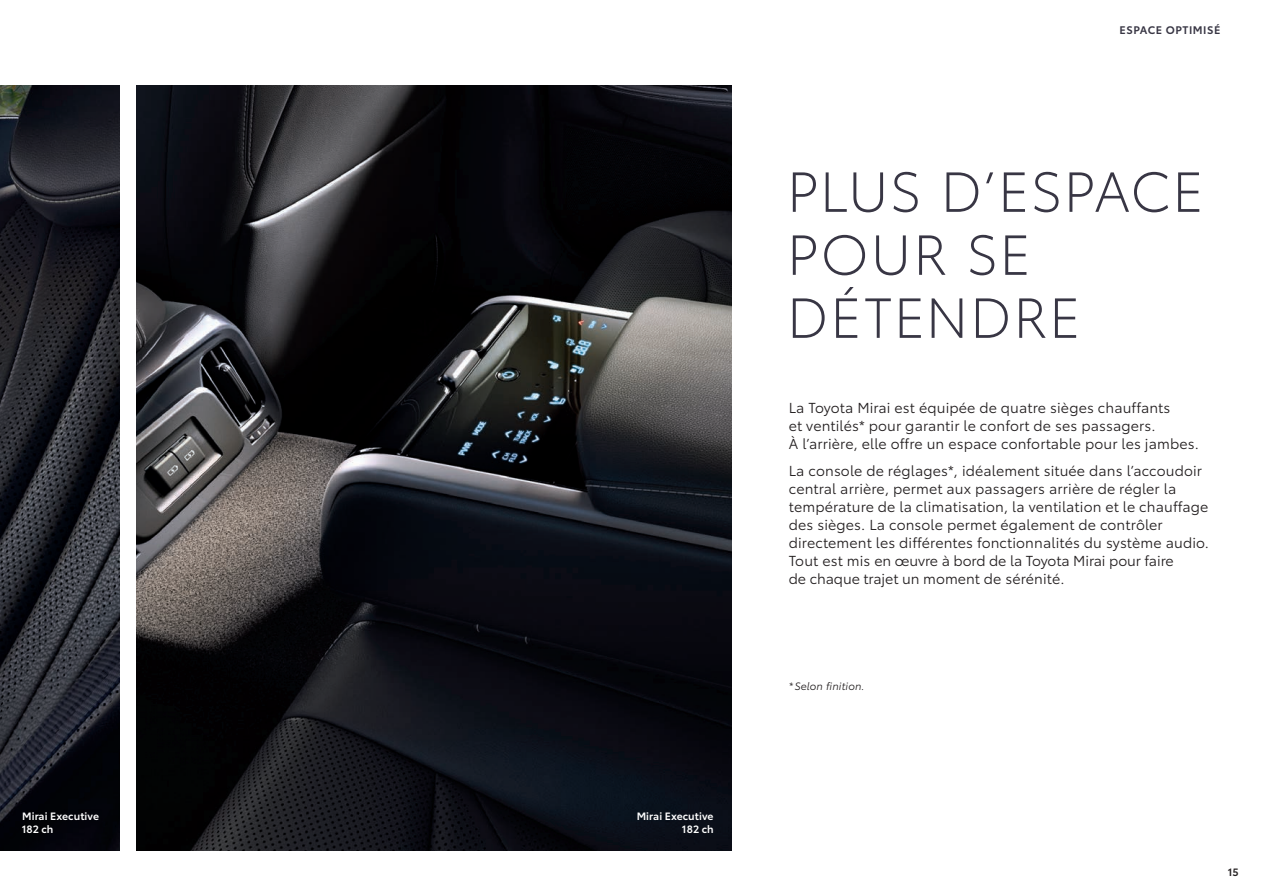
<style>
.page{position:relative;width:1263px;height:893px;background:#fff}
.page>*{position:absolute;margin:0;border:0;box-sizing:border-box;transform-origin:0 0}
.B_HEADLINE_RL{font:300 55.5px/63px "Toyota Type";letter-spacing:.015em;color:#383644}
.C_SUBHEAD{font:14.25px/18px "Toyota Type";letter-spacing:.01em;color:#231f20}
.E_RUNNING_HEAD_BLACK{font:600 10.8px "Toyota Type";letter-spacing:.05em;color:#383644}
.H_FOOTNOTE_single_7pt_Black{font:600 10.5px "Toyota Type";letter-spacing:.01em;color:#fff}
.C_SUBHEAD-2{font:italic 10.5px "Toyota Type";letter-spacing:.01em;color:#231f20}
.t1{font:600 10.5px "Toyota Type";color:#231f20}
</style>
<div class="page">
<img style="left:0;top:85px;width:119px;height:765px">
<img style="left:136px;top:85px;width:595px;height:765px">
<p class="H_FOOTNOTE_single_7pt_Black" style="left:22px;top:808px;width:78px">Mirai Executive</p>
<p class="H_FOOTNOTE_single_7pt_Black" style="left:22px;top:822px;width:33px">182 ch</p>
<p class="H_FOOTNOTE_single_7pt_Black" style="left:637px;top:808px;width:78px">Mirai Executive</p>
<p class="H_FOOTNOTE_single_7pt_Black" style="left:682px;top:822px;width:33px">182 ch</p>
<p class="E_RUNNING_HEAD_BLACK" style="left:1119px;top:22px;width:102px">ESPACE OPTIMISÉ</p>
<p class="B_HEADLINE_RL" style="left:787px;top:157px;width:419px">PLUS D’ESPACE<br>POUR SE<br>DÉTENDRE</p>
<p class="C_SUBHEAD" style="left:789px;top:398px;width:412px">La Toyota Mirai est équipée de quatre sièges chauffants<br>et ventilés* pour garantir le confort de ses passagers.<br>À l’arrière, elle offre un espace confortable pour les jambes.</p>
<p class="C_SUBHEAD" style="left:789px;top:461px;width:422px">La console de réglages*, idéalement située dans l’accoudoir central arrière, permet aux passagers arrière de régler la température de la climatisation, la ventilation et le chauffage des sièges. La console permet également de contrôler directement les différentes fonctionnalités du système audio.<br>Tout est mis en œuvre à bord de la Toyota Mirai pour faire<br>de chaque trajet un moment de sérénité.</p>
<p class="C_SUBHEAD-2" style="left:789px;top:678px;width:77px">* Selon finition.</p>
<p class="t1" style="left:1228px;top:864px;width:12px">15</p>
</div>
